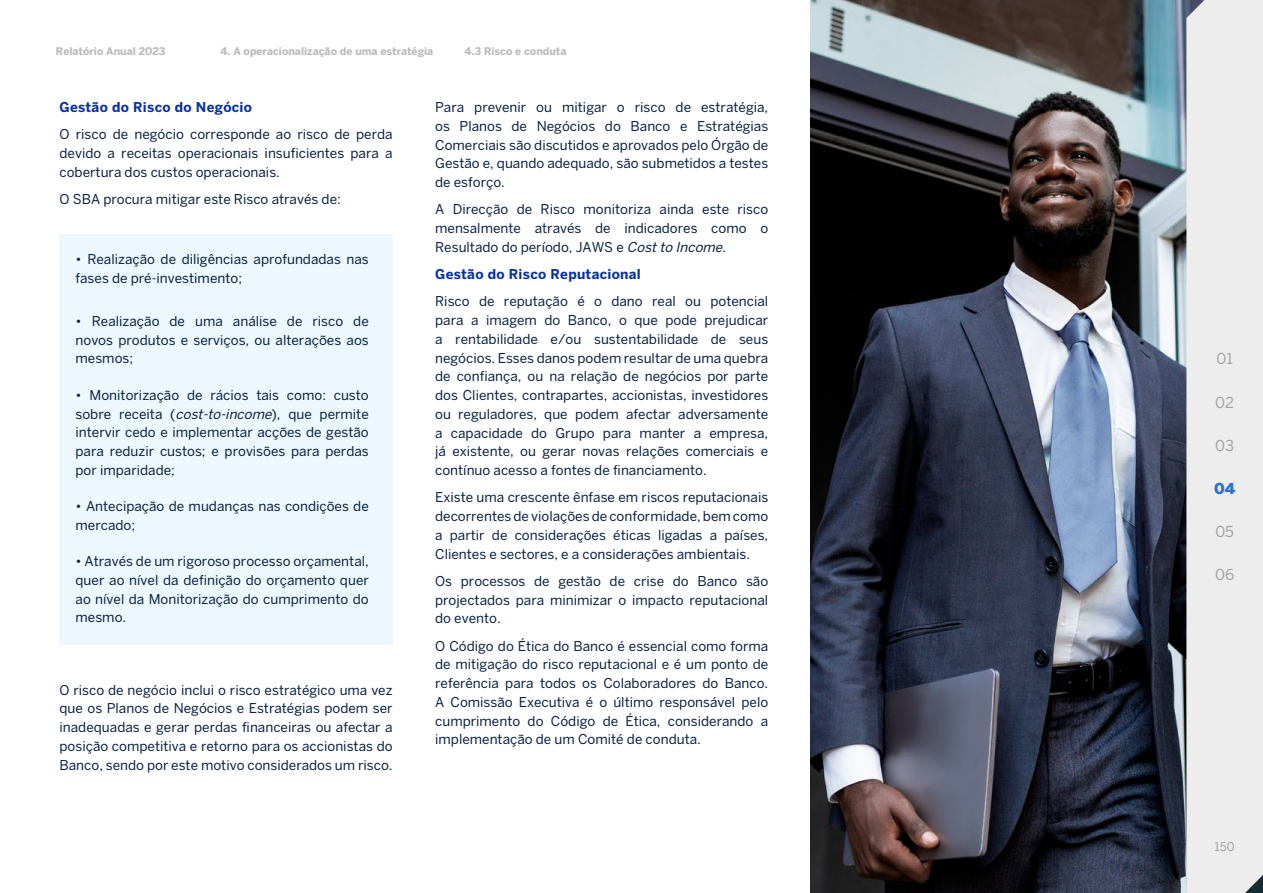
<style>
.page{position:relative;width:1263px;height:893px;background:#fff}
.page>*{position:absolute;margin:0;border:0;box-sizing:border-box;transform-origin:0 0}
.t1{font:15px "Benton Sans";color:#a3a3a3}
.t2{font:900 15px "Benton Sans";color:#2c72ce}
.t3{font:13.5px/18.8px "Benton Sans";color:#0a2140;text-align:justify}
.t4{font:700 13.5px "Benton Sans";letter-spacing:.02em;color:#0932a1}
.t5{font:12px "Benton Sans";color:#a3a3a3}
.t6{font:700 10.5px "Benton Sans";color:#b8b8b8}
.s1{font-style:italic}
</style>
<div class="page">
<img style="left:811px;top:0;width:375px;height:893px">
<div style="left:1186px;top:0;width:77px;height:893px;background:#ededed"></div>
<div style="left:60px;top:234px;width:333px;height:411px;background:#ecf8fd"></div>
<p class="t6" style="left:56px;top:45px;width:111px">Relatório Anual 2023</p>
<p class="t6" style="left:220px;top:45px;width:214px">4. A operacionalização de uma estratégia</p>
<p class="t6" style="left:465px;top:45px;width:103px">4.3 Risco e conduta</p>
<p class="t4" style="left:60px;top:99px;width:194px">Gestão do Risco do Negócio</p>
<p class="t3" style="left:60px;top:125px;width:335px">O risco de negócio corresponde ao risco de perda devido a receitas operacionais insuficientes para a cobertura dos custos operacionais.</p>
<p class="t3" style="left:60px;top:190px;width:283px">O SBA procura mitigar este Risco através de:</p>
<p class="t3" style="left:76px;top:250px;width:295px">• Realização de diligências aprofundadas nas fases de pré-investimento;</p>
<p class="t3" style="left:76px;top:311px;width:295px">• Realização de uma análise de risco de novos produtos e serviços, ou alterações aos mesmos;</p>
<p class="t3" style="left:76px;top:385px;width:295px">• Monitorização de rácios tais como: custo sobre receita (<span class="s1">cost-to-income</span>), que permite intervir cedo e implementar acções de gestão para reduzir custos; e provisões para perdas por imparidade;</p>
<p class="t3" style="left:76px;top:497px;width:295px">• Antecipação de mudanças nas condições de mercado;</p>
<p class="t3" style="left:76px;top:552px;width:295px">• Através de um rigoroso processo orçamental, quer ao nível da definição do orçamento quer ao nível da Monitorização do cumprimento do mesmo.</p>
<p class="t3" style="left:60px;top:680px;width:335px">O risco de negócio inclui o risco estratégico uma vez que os Planos de Negócios e Estratégias podem ser inadequadas e gerar perdas financeiras ou afectar a posição competitiva e retorno para os accionistas do Banco, sendo por este motivo considerados um risco.</p>
<p class="t3" style="left:435px;top:98px;width:335px">Para prevenir ou mitigar o risco de estratégia, os Planos de Negócios do Banco e Estratégias Comerciais são discutidos e aprovados pelo Órgão de Gestão e, quando adequado, são submetidos a testes de esforço.</p>
<p class="t3" style="left:435px;top:200px;width:335px">A Direcção de Risco monitoriza ainda este risco mensalmente através de indicadores como o Resultado do período, JAWS e <span class="s1">Costto Income</span>.</p>
<p class="t4" style="left:435px;top:266px;width:207px">Gestão do Risco Reputacional</p>
<p class="t3" style="left:435px;top:292px;width:335px">Risco de reputação é o dano real ou potencial para a imagem do Banco, o que pode prejudicar a rentabilidade e/ou sustentabilidade de seus negócios. Esses danos podem resultar de uma quebra de confiança, ou na relação de negócios por parte dos Clientes, contrapartes, accionistas, investidores ou reguladores, que podem afectar adversamente a capacidade do Grupo para manter a empresa, já existente, ou gerar novas relações comerciais e contínuo acesso a fontes de financiamento.</p>
<p class="t3" style="left:435px;top:488px;width:335px">Existe uma crescente ênfase em riscos reputacionais decorrentes de violações de conformidade, bem como a partir de considerações éticas ligadas a países, Clientes e sectores, e a considerações ambientais.</p>
<p class="t3" style="left:435px;top:571px;width:335px">Os processos de gestão de crise do Banco são projectados para minimizar o impacto reputacional do evento.</p>
<p class="t3" style="left:435px;top:636px;width:335px">O Código do Ética do Banco é essencial como forma de mitigação do risco reputacional e é um ponto de referência para todos os Colaboradores do Banco.<br>A Comissão Executiva é o último responsável pelo cumprimento do Código de Ética, considerando a implementação de um Comité de conduta.</p>
<p class="t1" style="left:1216px;top:350px;width:18px">01</p>
<p class="t1" style="left:1215px;top:393px;width:20px">02</p>
<p class="t1" style="left:1215px;top:436px;width:20px">03</p>
<p class="t2" style="left:1214px;top:479px;width:23px">04</p>
<p class="t1" style="left:1215px;top:523px;width:20px">05</p>
<p class="t1" style="left:1215px;top:566px;width:21px">06</p>
<p class="t5" style="left:1214px;top:839px;width:22px">150</p>
</div>
